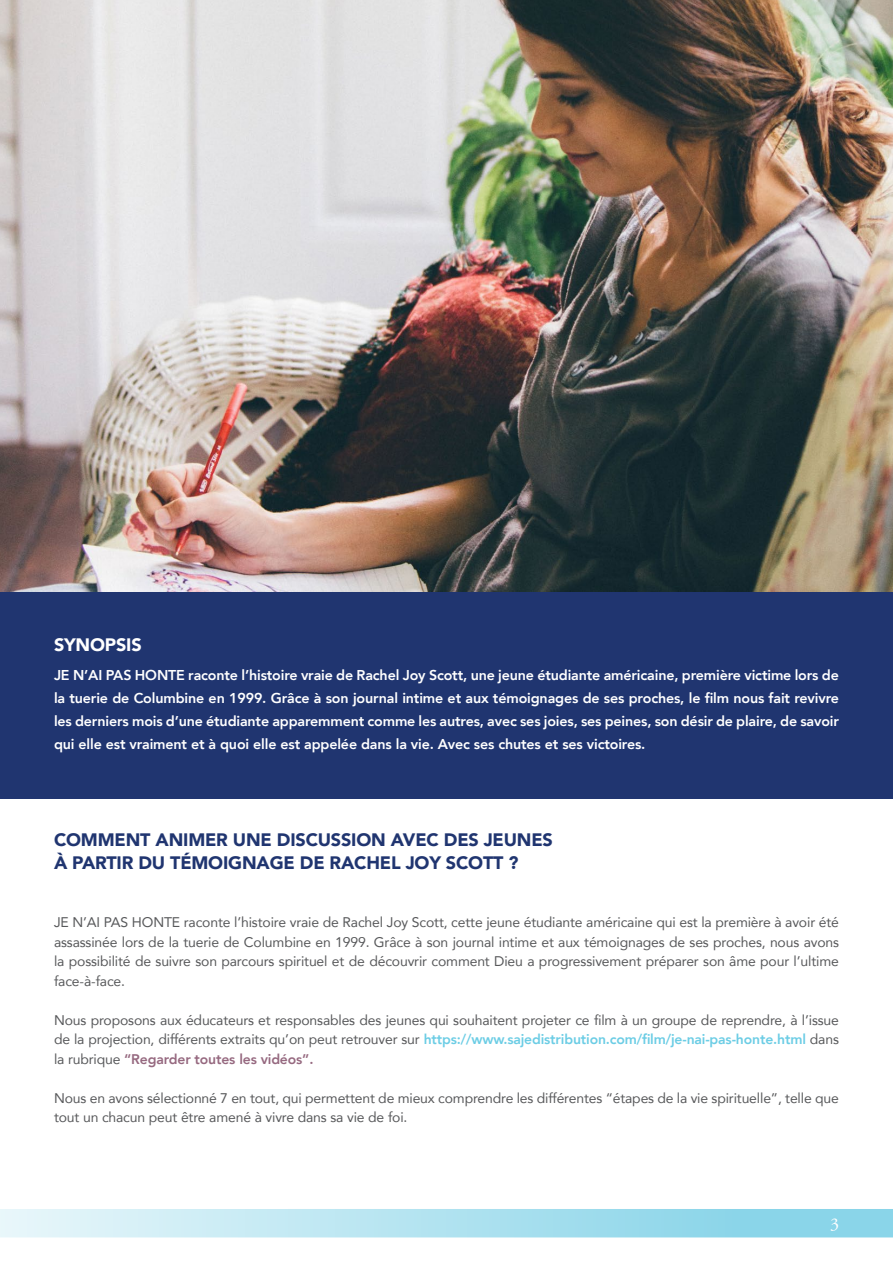
<style>
.page{position:relative;width:893px;height:1263px;background:#fff}
.page>*{position:absolute;margin:0;border:0;box-sizing:border-box;transform-origin:0 0}
.t1{font:900 18px/22.5px "Avenir";letter-spacing:-.01em;color:#203570}
.t2{font:900 18px "Avenir";letter-spacing:-.01em;color:#fff}
.t3{font:18px "Adobe Garamond Pro";color:#fff}
.t4{font:800 14.25px/23.1px "Avenir";letter-spacing:-.01em;color:#fff;text-align:justify}
.t5{font:13.95px/19.5px "Avenir";letter-spacing:-.01em;color:#58595b;text-align:justify}
.s1{font-weight:800;color:#6ccde5}
.s2{font-weight:800;color:#966980}
</style>
<div class="page">
<svg style="left:0;top:1209px;width:893px;height:28px;background:#b1e2f0"></svg>
<div style="left:0;top:591px;width:893px;height:207px;background:#203570"></div>
<img style="left:0;top:0;width:893px;height:591px">
<p class="t2" style="left:54px;top:629px;width:89px">SYNOPSIS</p>
<p class="t4" style="left:54px;top:663px;width:786px">JE N’AI PAS HONTE raconte l’histoire vraie de Rachel Joy Scott, une jeune étudiante américaine, première victime lors de la tuerie de Columbine en 1999. Grâce à son journal intime et aux témoignages de ses proches, le film nous fait revivre les derniers mois d’une étudiante apparemment comme les autres, avec ses joies, ses peines, son désir de plaire, de savoir qui elle est vraiment et à quoi elle est appelée dans la vie. Avec ses chutes et ses victoires.</p>
<p class="t1" style="left:54px;top:828px;width:500px">COMMENT ANIMER UNE DISCUSSION AVEC DES JEUNES<br>À PARTIR DU TÉMOIGNAGE DE RACHEL JOY SCOTT ?</p>
<p class="t5" style="left:54px;top:912px;width:786px">JE N’AI PAS HONTE raconte l’histoire vraie de Rachel Joy Scott, cette jeune étudiante américaine qui est la première à avoir été assassinée lors de la tuerie de Columbine en 1999. Grâce à son journal intime et aux témoignages de ses proches, nous avons la possibilité de suivre son parcours spirituel et de découvrir comment Dieu a progressivement préparer son âme pour l’ultime face-à-face.</p>
<p class="t5" style="left:54px;top:1010px;width:786px">Nous proposons aux éducateurs et responsables des jeunes qui souhaitent projeter ce film à un groupe de reprendre, à l’issue de la projection, différents extraits qu’on peut retrouver sur <span class="s1">https://www.sajedistribution.com/film/je-nai-pas-honte.html</span> dans la rubrique <span class="s2">“Regarder toutes les vidéos”.</span></p>
<p class="t5" style="left:54px;top:1088px;width:786px">Nous en avons sélectionné 7 en tout, qui permettent de mieux comprendre les différentes “étapes de la vie spirituelle”, telle que tout un chacun peut être amené à vivre dans sa vie de foi.</p>
<p class="t3" style="left:830px;top:1213px;width:10px">3</p>
</div>
